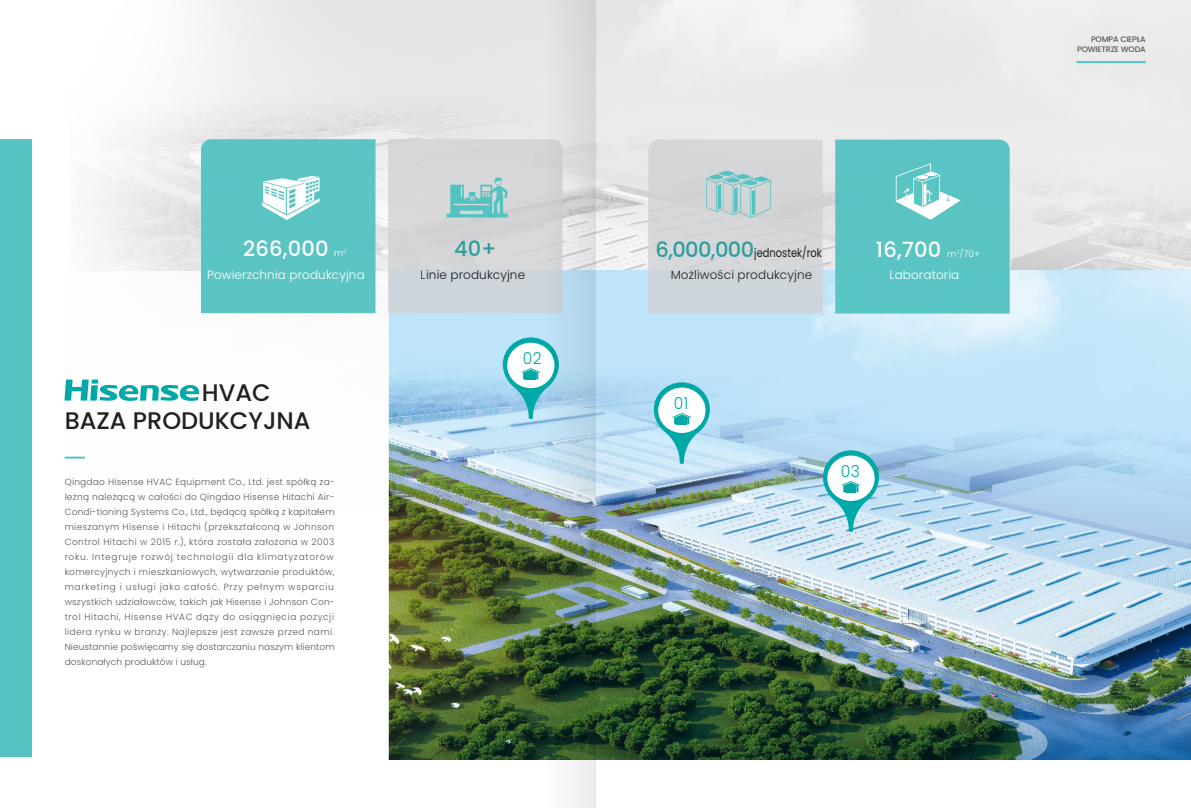
<style>
.page{position:relative;width:1191px;height:808px;background:#fff}
.page>*{position:absolute;margin:0;border:0;box-sizing:border-box;transform-origin:0 0}
.t1{font:500 24px/28px "Poppins";color:#231f20}
.t2{font:500 21px "Poppins";letter-spacing:.01em;color:#fff}
.t3{font:500 21px "Poppins";letter-spacing:-.03em;color:#2b9d9e}
.t4{font:300 16.5px "Poppins";color:#00a9a7;scale:.94 1}
.t5{font:300 12px "Poppins";letter-spacing:.01em;color:#231f20}
.t6{font:300 12px "Poppins";letter-spacing:.01em;color:#fff}
.t7{font:12px "Poppins";color:#231f20;scale:.82 1}
.t8{font:300 9px/15px "Poppins";letter-spacing:.01em;color:#57585a;text-align:justify}
.t9{font:300 9px "Poppins";color:#fff}
.t10{font:500 8px/9.6px "Poppins";letter-spacing:-.025em;color:#57585a;text-align:right}
</style>
<div class="page">
<img style="left:94px;top:0;width:1097px;height:271px">
<img style="left:388px;top:271px;width:803px;height:489px">
<svg style="left:503px;top:337px;width:41px;height:82px"></svg>
<svg style="left:654px;top:382px;width:56px;height:82px"></svg>
<svg style="left:823px;top:450px;width:56px;height:82px"></svg>
<hr style="left:65px;top:457px;width:20px;height:2px;background:#53c3c2">
<svg style="left:64px;top:380px;width:136px;height:21px"></svg>
<div style="left:388px;top:139px;width:156px;height:174px;background:#d4d5d9"></div>
<div style="left:201px;top:139px;width:174px;height:174px;background:#5bc5c4"></div>
<div style="left:648px;top:140px;width:174px;height:174px;background:#d4d5d8"></div>
<div style="left:835px;top:140px;width:174px;height:174px;background:#5ac4c4"></div>
<div style="left:0;top:139px;width:32px;height:618px;background:#54c3c2"></div>
<hr style="left:1076px;top:61px;width:69px;height:2px;background:#54c3c2">
<img style="left:544px;top:0;width:52px;height:808px">
<h2 class="t2" style="left:243px;top:237px;width:87px">266,000</h2>
<p class="t9" style="left:334px;top:248px;width:14px">m<sup>2</sup></p>
<h2 class="t3" style="left:655px;top:237px;width:100px">6,000,000</h2>
<h3 class="t5" style="left:670px;top:268px;width:143px">Możliwości produkcyjne</h3>
<h2 class="t3" style="left:454px;top:237px;width:44px">40+</h2>
<h3 class="t5" style="left:421px;top:268px;width:106px">Linie produkcyjne</h3>
<h2 class="t2" style="left:876px;top:237px;width:67px">16,700</h2>
<h3 class="t6" style="left:889px;top:268px;width:71px">Laboratoria</h3>
<h3 class="t7" style="left:754px;top:245px;width:84px">jednostek/rok</h3>
<p class="t9" style="left:947px;top:248px;width:34px">m<sup>2</sup>/70+</p>
<h3 class="t6" style="left:207px;top:268px;width:159px">Powierzchnia produkcyjna</h3>
<h1 class="t1" style="left:65px;top:378px;width:247px;text-indent:137px">HVAC<br>BAZA PRODUKCYJNA</h1>
<p class="t8" style="left:65px;top:474px;width:271px">Qingdao Hisense HVAC Equipment Co., Ltd. jest spółką za&shy;leżną należącą w całości do Qingdao Hisense Hitachi Air-Condi-tioning Systems Co., Ltd., będącą spółką z kapitałem mieszanym Hisense i Hitachi (przekształconą w Johnson Control Hitachi w 2015 r.), która została założona w 2003 roku. Integruje rozwój technologii dla klimatyzatorów komercyjnych i mieszkaniowych, wytwarzanie produktów, marketing i usługi jako całość. Przy pełnym wsparciu wszystkich udziałowców, takich jak Hisense i Johnson Con&shy;trol Hitachi, Hisense HVAC dąży do osiągnięcia pozycji lidera rynku w branży. Najlepsze jest zawsze przed nami.<br>Nieustannie poświęcamy się dostarczaniu naszym klientom doskonałych produktów i usług.</p>
<h3 class="t4" style="left:523px;top:349px;width:22px">02</h3>
<h3 class="t4" style="left:673px;top:394px;width:17px">01</h3>
<h3 class="t4" style="left:840px;top:462px;width:22px">03</h3>
<p class="t10" style="left:1077px;top:34px;width:70px">POMPA CIEPŁA<br>POWIETRZE WODA</p>
</div>
